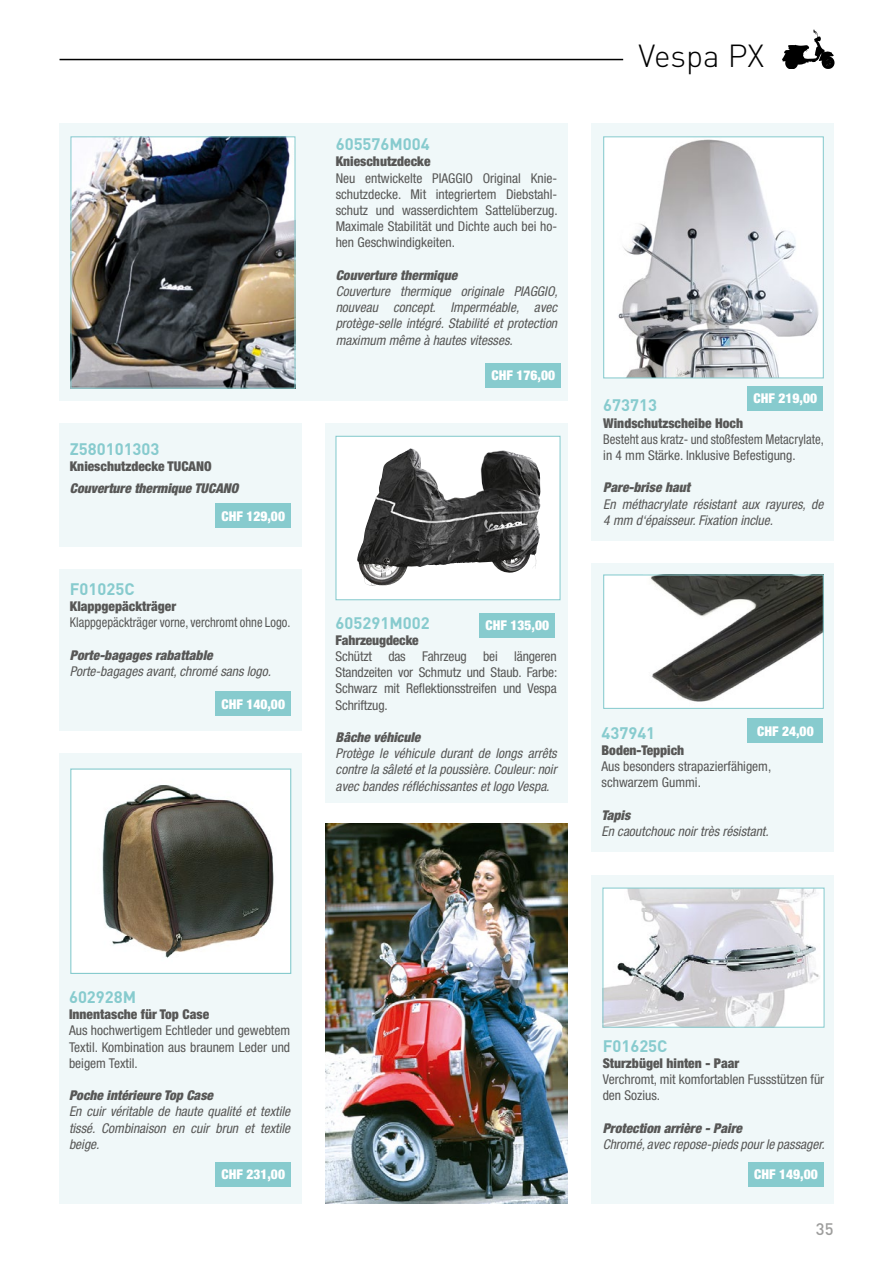
<style>
.page{position:relative;width:893px;height:1263px;background:#fff}
.page>*{position:absolute;margin:0;border:0;box-sizing:border-box;transform-origin:0 0}
.t1{font:300 31.5px "DIN";color:#000}
.t2{font:700 16.5px "DIN";color:#87cbce}
.t3{font:500 16.5px "DIN";color:#9d9d9c}
.t4{font:italic condensed 13.5px/16.2px "Helvetica Neue LT Pro";color:#575756;text-align:justify}
.t5{font:condensed 13.5px/16.2px "Helvetica Neue LT Pro";color:#575756;text-align:justify}
.t6{font:italic 900 condensed 13.5px "Helvetica Neue LT Pro";color:#575756}
.t7{font:900 condensed 13.5px "Helvetica Neue LT Pro";color:#575756}
.t8{font:condensed 13.5px/16.2px "Helvetica Neue LT Pro";color:#575756;scale:.94 1}
.t9{font:900 condensed 13.5px "Helvetica Neue LT Pro";color:#fff}
.t10{font:condensed 13.5px "Helvetica Neue LT Pro";color:#575756;scale:.93 1}
</style>
<div class="page">
<hr style="left:60px;top:59px;width:563px;height:1px;background:#000">
<svg style="left:805px;top:30px;width:13px;height:29px"></svg>
<div style="left:59px;top:753px;width:243px;height:450px;background:#f0f8f9"></div>
<img style="left:72px;top:770px;width:217px;height:202px">
<div style="left:70px;top:768px;width:221px;height:206px;border:1px solid #87cbce"></div>
<div style="left:591px;top:563px;width:242px;height:289px;background:#f0f8f9"></div>
<div style="left:60px;top:569px;width:242px;height:162px;background:#f0f8f9"></div>
<div style="left:591px;top:875px;width:242px;height:328px;background:#f0f8f9"></div>
<img style="left:604px;top:889px;width:219px;height:137px">
<div style="left:602px;top:887px;width:223px;height:141px;border:1px solid #87cbce"></div>
<div style="left:325px;top:423px;width:243px;height:379px;background:#f0f8f9"></div>
<div style="left:336px;top:436px;width:224px;height:164px;background:#fff"></div>
<img style="left:357px;top:449px;width:184px;height:137px">
<div style="left:335px;top:436px;width:226px;height:164px;border:1px solid #87cbce"></div>
<div style="left:60px;top:123px;width:508px;height:278px;background:#f0f8f9"></div>
<img style="left:72px;top:138px;width:222px;height:249px">
<div style="left:70px;top:136px;width:226px;height:253px;border:1px solid #87cbce"></div>
<div style="left:60px;top:423px;width:242px;height:124px;background:#f0f8f9"></div>
<div style="left:591px;top:123px;width:242px;height:418px;background:#f0f8f9"></div>
<img style="left:607px;top:138px;width:215px;height:238px">
<div style="left:603px;top:136px;width:221px;height:242px;border:1px solid #87cbce"></div>
<img style="left:325px;top:824px;width:243px;height:379px">
<div style="left:604px;top:575px;width:219px;height:133px;background:#fff"></div>
<img style="left:650px;top:576px;width:172px;height:126px">
<div style="left:603px;top:574px;width:221px;height:135px;border:1px solid #87cbce"></div>
<div style="left:215px;top:503px;width:76px;height:25px;background:#87cbce"></div>
<div style="left:215px;top:691px;width:76px;height:25px;background:#87cbce"></div>
<div style="left:748px;top:1162px;width:76px;height:24px;background:#87cbce"></div>
<div style="left:485px;top:363px;width:76px;height:24px;background:#87cbce"></div>
<div style="left:479px;top:613px;width:76px;height:25px;background:#87cbce"></div>
<div style="left:215px;top:1162px;width:76px;height:24px;background:#87cbce"></div>
<div style="left:747px;top:386px;width:76px;height:25px;background:#87cbce"></div>
<div style="left:747px;top:718px;width:76px;height:25px;background:#87cbce"></div>
<p class="t2" style="left:70px;top:438px;width:91px">Z580101303</p>
<p class="t7" style="left:70px;top:458px;width:143px">Knieschutzdecke TUCANO</p>
<p class="t6" style="left:70px;top:480px;width:170px">Couverture thermique TUCANO</p>
<p class="t9" style="left:221px;top:508px;width:65px">CHF 129,00</p>
<p class="t2" style="left:70px;top:578px;width:66px">F01025C</p>
<p class="t7" style="left:70px;top:598px;width:108px">Klappgepäckträger</p>
<p class="t10" style="left:70px;top:615px;width:239px">Klappgepäckträger vorne, verchromt ohne Logo.</p>
<p class="t6" style="left:70px;top:647px;width:144px">Porte-bagages rabattable</p>
<p class="t4" style="left:70px;top:663px;width:203px">Porte-bagages avant, chromé sans logo.</p>
<p class="t9" style="left:221px;top:696px;width:65px">CHF 140,00</p>
<p class="t2" style="left:336px;top:133px;width:96px">605576M004</p>
<p class="t7" style="left:336px;top:154px;width:96px">Knieschutzdecke</p>
<p class="t5" style="left:336px;top:170px;width:223px">Neu entwickelte PIAGGIO Original Knie&shy;schutzdecke. Mit integriertem Diebstahl&shy;schutz und wasserdichtem Sattelüberzug.<br>Maximale Stabilität und Dichte auch bei ho&shy;hen Geschwindigkeiten.</p>
<p class="t6" style="left:336px;top:267px;width:123px">Couverture thermique</p>
<p class="t4" style="left:336px;top:283px;width:223px">Couverture thermique originale PIAGGIO, nouveau concept. Imperméable, avec protège-selle intégré. Stabilité et protection maximum même à hautes vitesses.</p>
<p class="t9" style="left:491px;top:367px;width:65px">CHF 176,00</p>
<p class="t2" style="left:336px;top:612px;width:96px">605291M002</p>
<p class="t7" style="left:336px;top:632px;width:85px">Fahrzeugdecke</p>
<p class="t5" style="left:336px;top:648px;width:223px">Schützt das Fahrzeug bei längeren Standzeiten vor Schmutz und Staub. Farbe:<br>Schwarz mit Reflektionsstreifen und Vespa Schriftzug.</p>
<p class="t6" style="left:336px;top:729px;width:86px">Bâche véhicule</p>
<p class="t4" style="left:336px;top:745px;width:223px">Protège le véhicule durant de longs arrêts contre la sâleté et la poussière. Couleur: noir avec bandes réfléchissantes et logo Vespa.</p>
<p class="t9" style="left:486px;top:617px;width:65px">CHF 135,00</p>
<h1 class="t1" style="left:638px;top:37px;width:127px">Vespa PX</h1>
<p class="t9" style="left:754px;top:390px;width:65px">CHF 219,00</p>
<p class="t2" style="left:603px;top:395px;width:55px">673713</p>
<p class="t7" style="left:603px;top:415px;width:141px">Windschutzscheibe Hoch</p>
<p class="t8" style="left:603px;top:431px;width:236px">Besteht aus kratz- und stoßfestem Metacrylate, in 4 mm Stärke. Inklusive Befestigung.</p>
<p class="t6" style="left:603px;top:479px;width:88px">Pare-brise haut</p>
<p class="t4" style="left:603px;top:495px;width:222px">En méthacrylate résistant aux rayures, de<br>4 mm d‘épaisseur. Fixation inclue.</p>
<p class="t9" style="left:757px;top:723px;width:58px">CHF 24,00</p>
<p class="t2" style="left:601px;top:722px;width:55px">437941</p>
<p class="t7" style="left:601px;top:742px;width:84px">Boden-Teppich</p>
<p class="t5" style="left:601px;top:758px;width:171px">Aus besonders strapazierfähigem, schwarzem Gummi.</p>
<p class="t6" style="left:601px;top:807px;width:30px">Tapis</p>
<p class="t4" style="left:601px;top:823px;width:169px">En caoutchouc noir très résistant.</p>
<p class="t2" style="left:69px;top:986px;width:69px">602928M</p>
<p class="t7" style="left:69px;top:1006px;width:142px">Innentasche für Top Case</p>
<p class="t5" style="left:69px;top:1022px;width:223px">Aus hochwertigem Echtleder und gewebtem Textil. Kombination aus braunem Leder und beigem Textil.</p>
<p class="t6" style="left:69px;top:1087px;width:146px">Poche intérieure Top Case</p>
<p class="t4" style="left:69px;top:1103px;width:223px">En cuir véritable de haute qualité et textile tissé. Combinaison en cuir brun et textile beige.</p>
<p class="t9" style="left:221px;top:1166px;width:65px">CHF 231,00</p>
<p class="t2" style="left:603px;top:1035px;width:66px">F01625C</p>
<p class="t7" style="left:603px;top:1055px;width:138px">Sturzbügel hinten - Paar</p>
<p class="t5" style="left:603px;top:1071px;width:223px">Verchromt, mit komfortablen Fussstützen für den Sozius.</p>
<p class="t6" style="left:603px;top:1120px;width:141px">Protection arrière - Paire</p>
<p class="t4" style="left:603px;top:1136px;width:224px">Chromé, avec repose-pieds pour le passager.</p>
<p class="t9" style="left:754px;top:1166px;width:65px">CHF 149,00</p>
<p class="t3" style="left:816px;top:1218px;width:19px">35</p>
</div>
